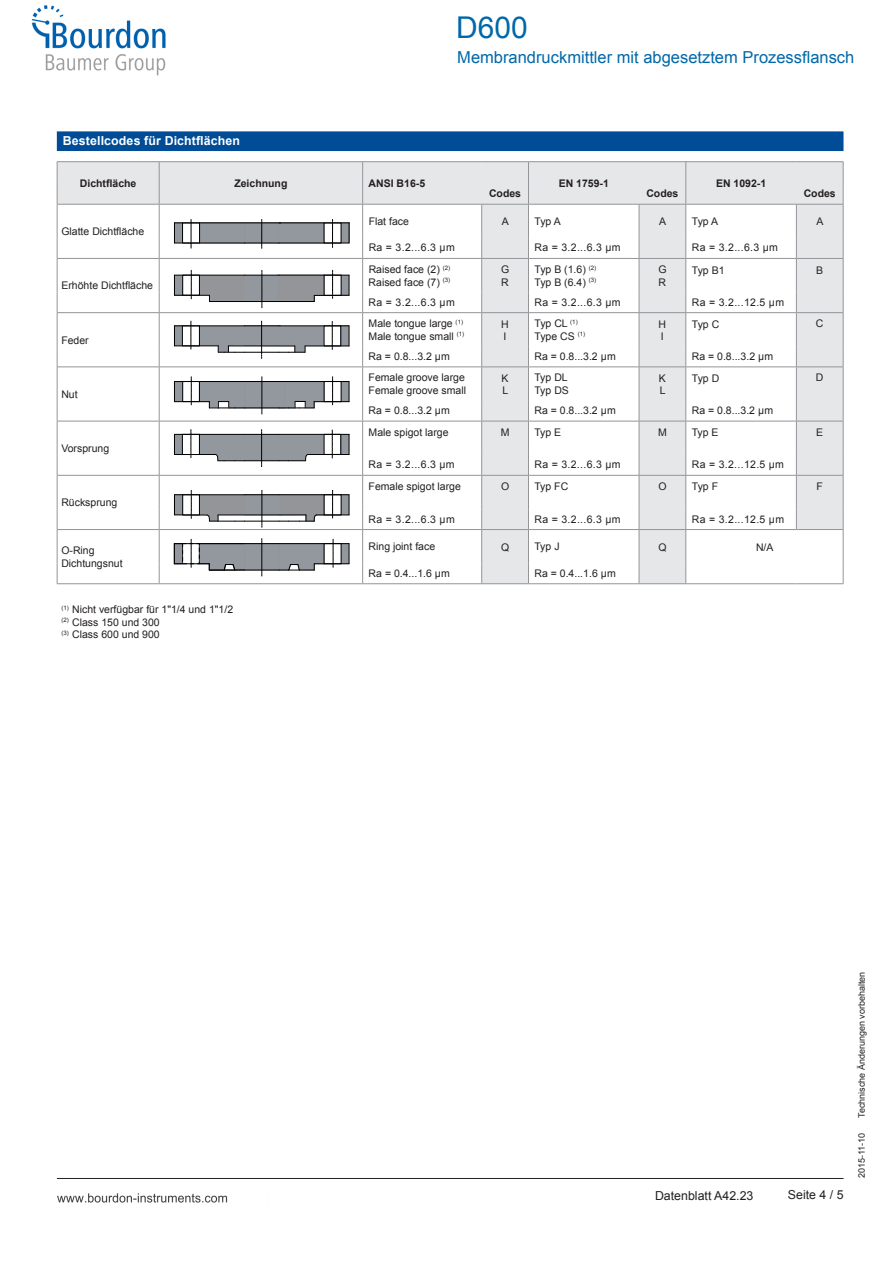
<style>
.page{position:relative;width:893px;height:1263px;background:#fff}
.page>*{position:absolute;margin:0;border:0;box-sizing:border-box;transform-origin:0 0}
.t1{font:30px "Arial";color:#0068a9}
.t2{font:16.5px "Arial";color:#0068a9}
.t3{font:700 12.3px "Arial";letter-spacing:.01em;color:#fff}
.t4{font:12.3px "Arial";color:#231f20}
.t5{font:10.5px/12.6px "Arial";color:#231f20}
.t6{font:700 10.5px "Arial";color:#231f20}
.t7{font:9px "Arial";color:#231f20}
</style>
<div class="page">
<img style="left:31px;top:5px;width:813px;height:1198px">
<p class="t1" style="left:456px;top:8px;width:73px">D600</p>
<p class="t2" style="left:457px;top:46px;width:399px">Membrandruckmittler mit abgesetztem Prozessflansch</p>
<p class="t3" style="left:63px;top:133px;width:179px">Bestellcodes für Dichtflächen</p>
<p class="t6" style="left:80px;top:176px;width:58px">Dichtfläche</p>
<p class="t6" style="left:234px;top:176px;width:55px">Zeichnung</p>
<p class="t6" style="left:369px;top:176px;width:58px">ANSI B16-5</p>
<p class="t6" style="left:559px;top:176px;width:52px">EN 1759-1</p>
<p class="t6" style="left:716px;top:176px;width:52px">EN 1092-1</p>
<p class="t6" style="left:489px;top:187px;width:34px">Codes</p>
<p class="t6" style="left:646px;top:187px;width:34px">Codes</p>
<p class="t6" style="left:804px;top:186px;width:34px">Codes</p>
<p class="t5" style="left:61px;top:225px;width:84px">Glatte Dichtfläche</p>
<p class="t5" style="left:369px;top:215px;width:42px">Flat face</p>
<p class="t5" style="left:502px;top:215px;width:9px">A</p>
<p class="t5" style="left:534px;top:215px;width:28px">Typ A</p>
<p class="t5" style="left:659px;top:215px;width:9px">A</p>
<p class="t5" style="left:692px;top:215px;width:28px">Typ A</p>
<p class="t5" style="left:817px;top:215px;width:9px">A</p>
<p class="t5" style="left:369px;top:242px;width:88px">Ra = 3.2...6.3 µm</p>
<p class="t5" style="left:534px;top:242px;width:88px">Ra = 3.2...6.3 µm</p>
<p class="t5" style="left:692px;top:242px;width:88px">Ra = 3.2...6.3 µm</p>
<p class="t5" style="left:61px;top:279px;width:93px">Erhöhte Dichtfläche</p>
<p class="t5" style="left:61px;top:334px;width:29px">Feder</p>
<p class="t5" style="left:61px;top:388px;width:18px">Nut</p>
<p class="t5" style="left:61px;top:442px;width:49px">Vorsprung</p>
<p class="t5" style="left:61px;top:496px;width:58px">Rücksprung</p>
<p class="t5" style="left:369px;top:263px;width:83px">Raised face (2) <sup>(2)<br></sup>Raised face (7) <sup>(3)</sup></p>
<p class="t5" style="left:501px;top:263px;width:10px">G<br>R</p>
<p class="t5" style="left:534px;top:263px;width:63px">Typ B (1.6) <sup>(2)<br></sup>Typ B (6.4) <sup>(3)</sup></p>
<p class="t5" style="left:658px;top:263px;width:10px">G<br>R</p>
<p class="t5" style="left:692px;top:264px;width:34px">Typ B1</p>
<p class="t5" style="left:816px;top:264px;width:9px">B</p>
<p class="t5" style="left:369px;top:296px;width:88px">Ra = 3.2...6.3 µm</p>
<p class="t5" style="left:534px;top:296px;width:88px">Ra = 3.2...6.3 µm</p>
<p class="t5" style="left:692px;top:296px;width:94px">Ra = 3.2...12.5 µm</p>
<p class="t5" style="left:369px;top:317px;width:97px">Male tongue large <sup>(1)<br></sup>Male tongue small <sup>(1)</sup></p>
<p class="t5" style="left:501px;top:318px;width:9px">H<br>I</p>
<p class="t5" style="left:534px;top:317px;width:52px">Typ CL <sup>(1)<br></sup>Type CS <sup>(1)</sup></p>
<p class="t5" style="left:659px;top:318px;width:9px">H<br>I</p>
<p class="t5" style="left:692px;top:318px;width:29px">Typ C</p>
<p class="t5" style="left:816px;top:317px;width:9px">C</p>
<p class="t5" style="left:369px;top:350px;width:83px">Ra = 0.8...3.2 µm</p>
<p class="t5" style="left:534px;top:350px;width:83px">Ra = 0.8...3.2 µm</p>
<p class="t5" style="left:692px;top:350px;width:83px">Ra = 0.8...3.2 µm</p>
<p class="t5" style="left:369px;top:371px;width:99px">Female groove large<br>Female groove small</p>
<p class="t5" style="left:502px;top:372px;width:9px">K<br>L</p>
<p class="t5" style="left:534px;top:371px;width:36px">Typ DL<br>Typ DS</p>
<p class="t5" style="left:659px;top:372px;width:9px">K<br>L</p>
<p class="t5" style="left:692px;top:372px;width:29px">Typ D</p>
<p class="t5" style="left:816px;top:371px;width:9px">D</p>
<p class="t5" style="left:369px;top:404px;width:83px">Ra = 0.8...3.2 µm</p>
<p class="t5" style="left:534px;top:404px;width:83px">Ra = 0.8...3.2 µm</p>
<p class="t5" style="left:692px;top:404px;width:83px">Ra = 0.8...3.2 µm</p>
<p class="t5" style="left:369px;top:426px;width:81px">Male spigot large</p>
<p class="t5" style="left:501px;top:426px;width:10px">M</p>
<p class="t5" style="left:534px;top:426px;width:28px">Typ E</p>
<p class="t5" style="left:658px;top:426px;width:10px">M</p>
<p class="t5" style="left:692px;top:426px;width:28px">Typ E</p>
<p class="t5" style="left:816px;top:426px;width:9px">E</p>
<p class="t5" style="left:369px;top:458px;width:88px">Ra = 3.2...6.3 µm</p>
<p class="t5" style="left:534px;top:458px;width:88px">Ra = 3.2...6.3 µm</p>
<p class="t5" style="left:692px;top:458px;width:94px">Ra = 3.2...12.5 µm</p>
<p class="t5" style="left:369px;top:480px;width:94px">Female spigot large</p>
<p class="t5" style="left:501px;top:480px;width:10px">O</p>
<p class="t5" style="left:534px;top:480px;width:35px">Typ FC</p>
<p class="t5" style="left:658px;top:480px;width:10px">O</p>
<p class="t5" style="left:692px;top:480px;width:28px">Typ F</p>
<p class="t5" style="left:816px;top:480px;width:8px">F</p>
<p class="t5" style="left:369px;top:513px;width:88px">Ra = 3.2...6.3 µm</p>
<p class="t5" style="left:534px;top:513px;width:88px">Ra = 3.2...6.3 µm</p>
<p class="t5" style="left:692px;top:513px;width:94px">Ra = 3.2...12.5 µm</p>
<p class="t5" style="left:61px;top:544px;width:63px">O-Ring<br>Dichtungsnut</p>
<p class="t5" style="left:369px;top:540px;width:68px">Ring joint face</p>
<p class="t5" style="left:501px;top:541px;width:10px">Q</p>
<p class="t5" style="left:534px;top:540px;width:27px">Typ J</p>
<p class="t5" style="left:658px;top:541px;width:10px">Q</p>
<p class="t5" style="left:756px;top:542px;width:19px">N/A</p>
<p class="t5" style="left:369px;top:567px;width:83px">Ra = 0.4...1.6 µm</p>
<p class="t5" style="left:534px;top:567px;width:83px">Ra = 0.4...1.6 µm</p>
<p class="t5" style="left:61px;top:603px;width:173px"><sup>(1)</sup> Nicht verfügbar für 1"1/4 und 1"1/2 <sup>(2)</sup> Class 150 und 300<br><sup>(3)</sup> Class 600 und 900</p>
<p class="t4" style="left:655px;top:1187px;width:100px">Datenblatt A42.23</p>
<p class="t4" style="left:788px;top:1187px;width:57px">Seite 4 / 5</p>
<p class="t7" style="left:856px;top:1118px;width:148px;rotate:-90deg">Technische Änderungen vorbehalten</p>
<p class="t7" style="left:856px;top:1178px;width:47px;rotate:-90deg">2015-11-10</p>
</div>
